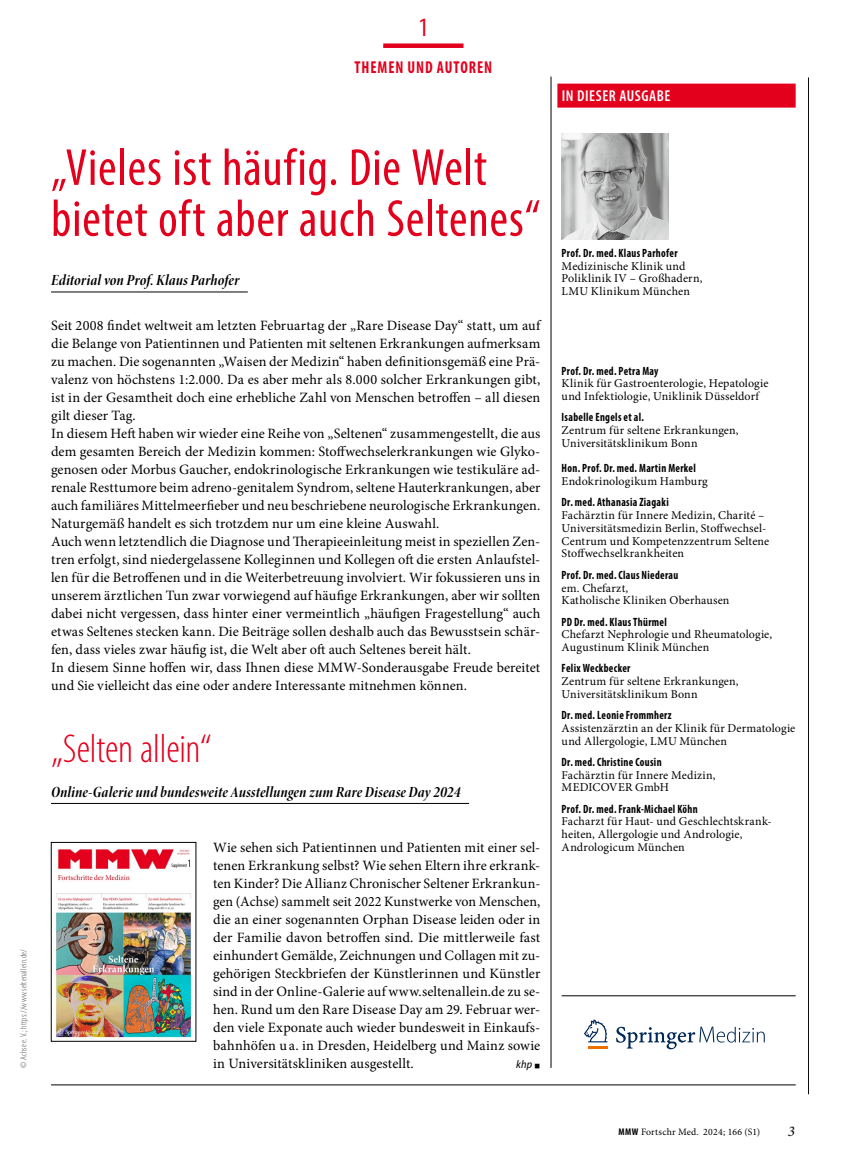
<style>
.page{position:relative;width:851px;height:1170px;background:#fff}
.page>*{position:absolute;margin:0;border:0;box-sizing:border-box;transform-origin:0 0}
.Title_kleinrot{font:condensed 52.5px/51px "Myriad Pro";letter-spacing:.015em;color:#e3001d}
.Title_klein_schmalrot{font:300 condensed 40.5px "Myriad Pro";letter-spacing:-.005em;color:#e3001d}
.t1{font:condensed 26.55px "Myriad Pro";color:#e3001d}
.t2{font:700 condensed 17.25px "Myriad Pro";letter-spacing:.06em;color:#e3001d;scale:.9 1}
.Box_SubTitle_x{font:15.75px "Minion Pro Bold Cn It Disp";letter-spacing:.005em;color:#000}
.t3{font:600 condensed 15.75px "Myriad Pro";letter-spacing:.035em;color:#fff}
.t4{font:italic 14.85px "Minion Pro";color:#000}
.Para_x{font:14.25px/18px "Minion Pro";letter-spacing:.005em;color:#000;text-align:justify}
.Image_Caption_x{font:12px/12.8px "Minion Pro";letter-spacing:.015em;color:#000}
.Image_Caption_Author{font:700 condensed 12px "Myriad Pro";letter-spacing:.03em;color:#000;scale:.9 1}
.Image_Caption_Author-2{font:12px/12.8px "Minion Pro";letter-spacing:.02em;color:#000}
.Para_x-2{font:italic semi-condensed 11.25px "Myriad Pro";color:#000}
.t5{font:9.75px "Minion Pro";letter-spacing:.02em;color:#000}
.Image_Source_x{font:300 condensed 9px "Myriad Pro";letter-spacing:.02em;color:#565655}
.s1{font-family:"Myriad Pro";font-weight:700;font-stretch:condensed}
</style>
<div class="page">
<div style="left:557px;top:84px;width:238px;height:24px;background:#e3001d"></div>
<hr style="left:588px;top:1045px;width:19px;height:3px;background:#ee7100">
<svg style="left:584px;top:1019px;width:23px;height:23px"></svg>
<svg style="left:616px;top:1026px;width:148px;height:23px"></svg>
<img style="left:561px;top:133px;width:107px;height:106px">
<hr style="left:51px;top:292px;width:197px;height:1px;background:#000">
<hr style="left:51px;top:803px;width:418px;height:1px;background:#000">
<img style="left:56px;top:849px;width:136px;height:189px">
<div style="left:51px;top:842px;width:145px;height:199px;border:1px solid #000"></div>
<hr style="left:51px;top:1084px;width:744px;height:1px;background:#000">
<hr style="left:808px;top:77px;width:1px;height:1017px;background:#000">
<hr style="left:550px;top:77px;width:1px;height:990px;background:#000">
<hr style="left:561px;top:995px;width:234px;height:1px;background:#000">
<div style="left:383px;top:43px;width:80px;height:5px;background:#e3001d"></div>
<p class="Image_Source_x" style="left:19px;top:1067px;width:120px;rotate:-90deg">© Achse e. V.; https://www.seltenallein.de/</p>
<h3 class="t1" style="left:418px;top:11px;width:11px">1</h3>
<p class="t2" style="left:354px;top:57px;width:154px">THEMEN UND AUTOREN</p>
<p class="Title_kleinrot" style="left:51px;top:141px;width:491px">„Vieles ist häufig. Die Welt bietet oft aber auch Seltenes“</p>
<p class="Box_SubTitle_x" style="left:51px;top:270px;width:190px">Editorial von Prof. Klaus Parhofer</p>
<p class="Para_x" style="left:51px;top:316px;width:491px">Seit 2008 findet weltweit am letzten Februartag der „Rare Disease Day“ statt, um auf die Belange von Patientinnen und Patienten mit seltenen Erkrankungen aufmerksam zu machen. Die sogenannten „Waisen der Medizin“ haben definitionsgemäß eine Prä&shy;valenz von höchstens 1:2.000. Da es aber mehr als 8.000 solcher Erkrankungen gibt, ist in der Gesamtheit doch eine erhebliche Zahl von Menschen betroffen – all diesen gilt dieser Tag.</p>
<p class="Para_x" style="left:51px;top:424px;width:491px">In diesem Heft haben wir wieder eine Reihe von „Seltenen“ zusammengestellt, die aus dem gesamten Bereich der Medizin kommen: Stoffwechselerkrankungen wie Glyko&shy;genosen oder Morbus Gaucher, endokrinologische Erkrankungen wie testikuläre ad&shy;renale Resttumore beim adreno-genitalem Syndrom, seltene Hauterkrankungen, aber auch familiäres Mittelmeerfieber und neu beschriebene neurologische Erkrankungen.<br>Naturgemäß handelt es sich trotzdem nur um eine kleine Auswahl.</p>
<p class="Para_x" style="left:51px;top:532px;width:491px">Auch wenn letztendlich die Diagnose und Therapieeinleitung meist in speziellen Zen&shy;tren erfolgt, sind niedergelassene Kolleginnen und Kollegen oft die ersten Anlaufstel&shy;len für die Betroffenen und in die Weiterbetreuung involviert. Wir fokussieren uns in unserem ärztlichen Tun zwar vorwiegend auf häufige Erkrankungen, aber wir sollten dabei nicht vergessen, dass hinter einer vermeintlich „häufigen Fragestellung“ auch etwas Seltenes stecken kann. Die Beiträge sollen deshalb auch das Bewusstsein schär&shy;fen, dass vieles zwar häufig ist, die Welt aber oft auch Seltenes bereit hält.</p>
<p class="Para_x" style="left:51px;top:658px;width:490px">In diesem Sinne hoffen wir, dass Ihnen diese MMW-Sonderausgabe Freude bereitet und Sie vielleicht das eine oder andere Interessante mitnehmen können.</p>
<p class="Title_klein_schmalrot" style="left:51px;top:726px;width:162px">„Selten allein“</p>
<p class="Box_SubTitle_x" style="left:51px;top:781px;width:411px">Online-Galerie und bundesweite Ausstellungen zum Rare Disease Day 2024</p>
<p class="Para_x" style="left:213px;top:838px;width:329px">Wie sehen sich Patientinnen und Patienten mit einer sel&shy;tenen Erkrankung selbst? Wie sehen Eltern ihre erkrank&shy;ten Kinder? Die Allianz Chronischer Seltener Erkrankun&shy;gen (Achse) sammelt seit 2022 Kunstwerke von Menschen, die an einer sogenannten Orphan Disease leiden oder in der Familie davon betroffen sind. Die mittlerweile fast einhundert Gemälde, Zeichnungen und Collagen mit zu&shy;gehörigen Steckbriefen der Künstlerinnen und Künstler sind in der Online-Galerie auf www.seltenallein.de zu se&shy;hen. Rund um den Rare Disease Day am 29. Februar wer&shy;den viele Exponate auch wieder bundesweit in Einkaufs&shy;bahnhöfen ua. in Dresden, Heidelberg und Mainz sowie in Universitätskliniken ausgestellt.</p>
<p class="Para_x-2" style="left:516px;top:1058px;width:26px">khp <sub>■</sub></p>
<p class="t3" style="left:561px;top:87px;width:110px">IN DIESER AUSGABE</p>
<p class="Image_Caption_Author" style="left:561px;top:245px;width:130px">Prof. Dr. med. Klaus Parhofer</p>
<p class="Image_Caption_x" style="left:561px;top:259px;width:142px">Medizinische Klinik und<br>Poliklinik IV – Großhadern,<br>LMU Klinikum München</p>
<p class="Image_Caption_Author" style="left:561px;top:363px;width:109px">Prof. Dr. med. Petra May</p>
<p class="Image_Caption_x" style="left:561px;top:377px;width:208px">Klinik für Gastroenterologie, Hepatologie und Infektiologie, Uniklinik Düsseldorf</p>
<p class="Image_Caption_Author" style="left:561px;top:410px;width:93px">Isabelle Engels et al.</p>
<p class="Image_Caption_Author-2" style="left:561px;top:424px;width:178px">Zentrum für seltene Erkrankungen,<br>Universitätsklinikum Bonn</p>
<p class="Image_Caption_Author" style="left:561px;top:461px;width:151px">Hon. Prof. Dr. med. Martin Merkel</p>
<p class="Image_Caption_x" style="left:561px;top:475px;width:148px">Endokrinologikum Hamburg</p>
<p class="Image_Caption_Author" style="left:561px;top:495px;width:120px">Dr. med. Athanasia Ziagaki</p>
<p class="Image_Caption_x" style="left:561px;top:509px;width:209px">Fachärztin für Innere Medizin, Charité – Universitätsmedizin Berlin, Stoffwechsel-Centrum und Kompetenzzentrum Seltene Stoffwechselkrankheiten</p>
<p class="Image_Caption_Author" style="left:561px;top:567px;width:131px">Prof. Dr. med. Claus Niederau</p>
<p class="Image_Caption_x" style="left:561px;top:581px;width:169px">em. Chefarzt,<br>Katholische Kliniken Oberhausen</p>
<p class="Image_Caption_Author" style="left:561px;top:614px;width:118px">PD Dr. med. Klaus Thürmel</p>
<p class="Image_Caption_x" style="left:561px;top:628px;width:212px">Chefarzt Nephrologie und Rheumatologie,<br>Augustinum Klinik München</p>
<p class="Image_Caption_Author" style="left:561px;top:660px;width:78px">Felix Weckbecker</p>
<p class="Image_Caption_x" style="left:561px;top:675px;width:178px">Zentrum für seltene Erkrankungen,<br>Universitätsklinikum Bonn</p>
<p class="Image_Caption_Author" style="left:561px;top:707px;width:124px">Dr. med. Leonie Frommherz</p>
<p class="Image_Caption_x" style="left:561px;top:721px;width:235px">Assistenzärztin an der Klinik für Dermatologie und Allergologie, LMU München</p>
<p class="Image_Caption_Author" style="left:561px;top:754px;width:112px">Dr. med. Christine Cousin</p>
<p class="Image_Caption_x" style="left:561px;top:768px;width:155px">Fachärztin für Innere Medizin,<br>MEDICOVER GmbH</p>
<p class="Image_Caption_Author" style="left:561px;top:801px;width:153px">Prof. Dr. med. Frank-Michael Köhn</p>
<p class="Image_Caption_x" style="left:561px;top:815px;width:210px">Facharzt für Haut- und Geschlechtskrank&shy;heiten, Allergologie und Andrologie,<br>Andrologicum München</p>
<p class="t5" style="left:618px;top:1125px;width:143px"><span class="s1">MMW</span> Fortschr Med. 2024; 166 (S1)</p>
<p class="t4" style="left:787px;top:1120px;width:9px">3</p>
</div>
